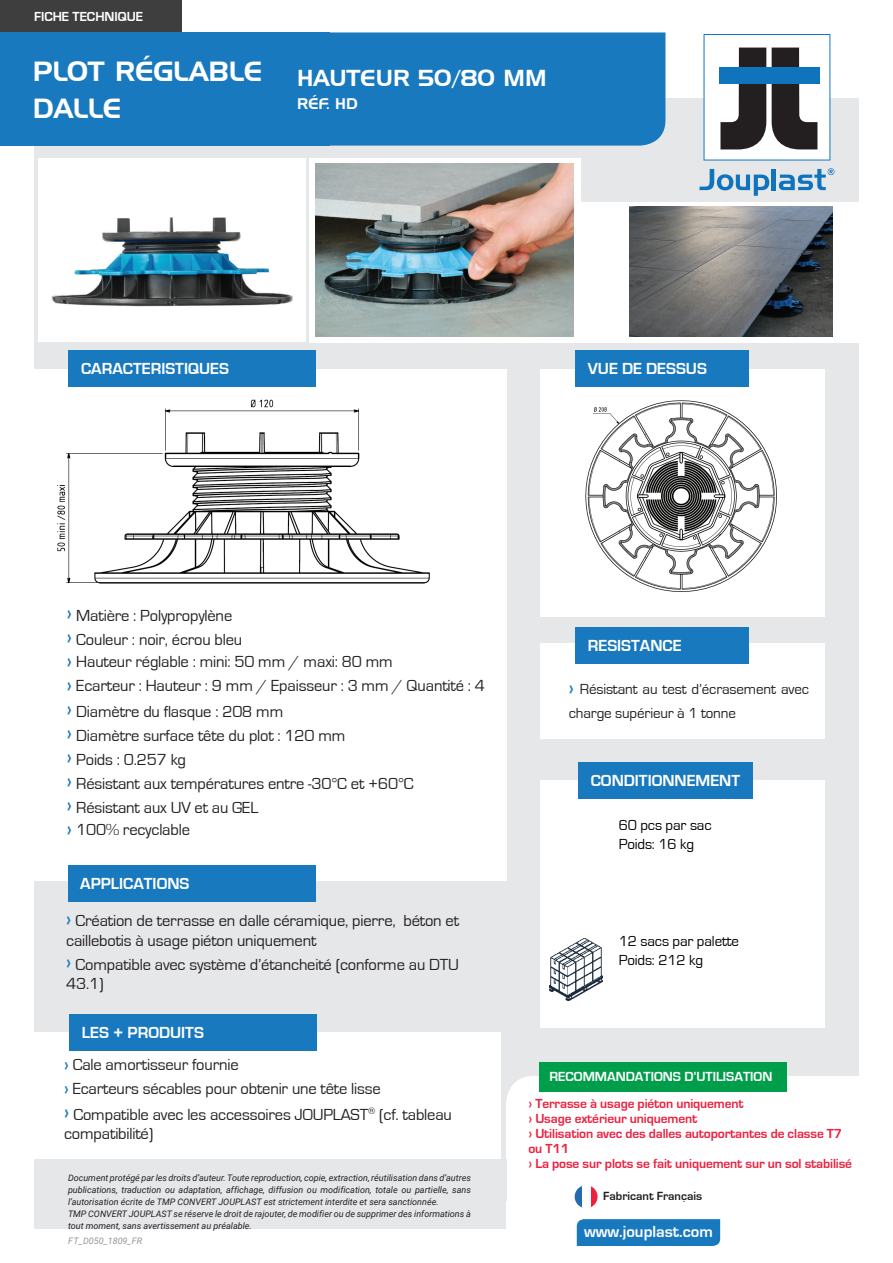
<style>
.page{position:relative;width:893px;height:1263px;background:#fff}
.page>*{position:absolute;margin:0;border:0;box-sizing:border-box;transform-origin:0 0}
.t1{font:27px/37.5px "Handel Gothic BT";color:#fff}
.t2{font:22.5px "Handel Gothic BT";color:#fff}
.t3{font:16.5px/24px "Eurostile";letter-spacing:-.01em;color:#231f20}
.t4{font:700 16.5px "Eurostile";color:#fff}
.t5{font:15px/24px "Eurostile";letter-spacing:-.01em;color:#231f20}
.t6{font:15px/19.5px "Eurostile";letter-spacing:-.01em;color:#000}
.t7{font:15px "Handel Gothic BT";color:#fff}
.t8{font:700 13.65px "Eurostile";color:#fff}
.t9{font:700 13.5px/15px "Eurostile";letter-spacing:-.01em;color:#ed203f}
.t10{font:700 13.5px "Eurostile";color:#fff}
.t11{font:700 12.15px "Eurostile";color:#231f20}
.t12{font:italic 9px/12px "Roboto";color:#231f20}
.t13{font:italic 9px "Roboto";color:#939598}
.s1{font-weight:700;font-size:18px;color:#1979bf}
.s2{font-weight:700;color:#fff}
.s3{font-weight:700;color:#1979bf}
</style>
<div class="page">
<div style="left:34px;top:99px;width:825px;height:1130px;background:#e6e7e9"></div>
<div style="left:33px;top:1032px;width:468px;height:127px;background:#fff"></div>
<div style="left:310px;top:202px;width:583px;height:140px;background:#fff"></div>
<svg style="left:309px;top:159px;width:271px;height:164px;fill:#fff"></svg>
<div style="left:0;top:0;width:181px;height:32px;background:#3e3e3f"></div>
<div style="left:0;top:369px;width:506px;height:512px;background:#fff"></div>
<div style="left:69px;top:350px;width:247px;height:36px;background:#1979bf"></div>
<div style="left:540px;top:369px;width:285px;height:247px;background:#fff"></div>
<div style="left:575px;top:351px;width:173px;height:36px;background:#1979bf"></div>
<div style="left:506px;top:1076px;width:353px;height:58px;background:#fff"></div>
<div style="left:506px;top:1134px;width:387px;height:129px;background:#fff"></div>
<div style="left:539px;top:1062px;width:247px;height:30px;background:#009e4b"></div>
<div style="left:68px;top:865px;width:248px;height:36px;background:#1979bf"></div>
<div style="left:7px;top:32px;width:323px;height:114px;background:#1979bf"></div>
<div style="left:330px;top:32px;width:335px;height:114px;background:#1979bf"></div>
<div style="left:540px;top:781px;width:285px;height:247px;background:#fff"></div>
<div style="left:578px;top:763px;width:175px;height:36px;background:#1979bf"></div>
<img style="left:549px;top:938px;width:53px;height:63px">
<div style="left:540px;top:644px;width:285px;height:95px;background:#fff"></div>
<div style="left:575px;top:627px;width:173px;height:36px;background:#1979bf"></div>
<div style="left:69px;top:1014px;width:248px;height:36px;background:#1979bf"></div>
<img style="left:316px;top:164px;width:257px;height:172px">
<div style="left:38px;top:159px;width:268px;height:183px;background:#fff"></div>
<img style="left:629px;top:206px;width:204px;height:130px">
<img style="left:585px;top:400px;width:192px;height:192px">
<img style="left:57px;top:399px;width:373px;height:185px">
<svg style="left:703px;top:34px;width:127px;height:127px"></svg>
<div style="left:719px;top:68px;width:101px;height:16px;background:#1074bc"></div>
<svg style="left:699px;top:169px;width:70px;height:27px"></svg>
<hr style="left:772px;top:169px;width:4px;height:21px;background:#1074bc">
<svg style="left:779px;top:168px;width:55px;height:22px"></svg>
<div style="left:0;top:32px;width:9px;height:114px;background:#1979bf"></div>
<div style="left:577px;top:1219px;width:143px;height:27px;background:#1979bf"></div>
<svg style="left:575px;top:1186px;width:7px;height:22px"></svg>
<svg style="left:590px;top:1186px;width:8px;height:22px"></svg>
<img style="left:51px;top:217px;width:242px;height:90px">
<p class="t10" style="left:34px;top:9px;width:111px">FICHE TECHNIQUE</p>
<h1 class="t1" style="left:33px;top:52px;width:231px">PLOT RÉGLABLE<br>DALLE</h1>
<h2 class="t2" style="left:297px;top:65px;width:251px">HAUTEUR 50/80 MM</h2>
<p class="t7" style="left:297px;top:94px;width:62px">RÉF. HD</p>
<p class="t4" style="left:81px;top:359px;width:149px">CARACTERISTIQUES</p>
<p class="t4" style="left:588px;top:360px;width:121px">VUE DE DESSUS</p>
<p class="t3" style="left:67px;top:604px;width:177px"><span class="s1">›</span> Matière : Polypropylène<br><span class="s1">›</span> Couleur : noir, écrou bleu</p>
<p class="t3" style="left:67px;top:650px;width:419px"><span class="s1">›</span> Hauteur réglable : mini: 50 mm / maxi: 80 mm<br><span class="s1">›</span> Ecarteur : Hauteur : 9 mm / Epaisseur : 3 mm / Quantité : 4</p>
<p class="t3" style="left:67px;top:700px;width:348px"><span class="s1">›</span> Diamètre du flasque : 208 mm<br><span class="s1">›</span> Diamètre surface tête du plot : 120 mm<br><span class="s1">›</span> Poids : 0.257 kg<br><span class="s1">›</span> Résistant aux températures entre -30°C et +60°C <span class="s1">›</span> Résistant aux UV et au GEL</p>
<p class="t3" style="left:67px;top:818px;width:125px"><span class="s1">›</span> 100% recyclable</p>
<p class="t4" style="left:80px;top:874px;width:111px">APPLICATIONS</p>
<p class="t3" style="left:66px;top:911px;width:394px;line-height:19.5px"><span class="s1">›</span> Création de terrasse en dalle céramique, pierre, béton et caillebotis à usage piéton uniquement</p>
<p class="t3" style="left:66px;top:955px;width:394px;line-height:19.5px"><span class="s1">›</span> Compatible avec système d’étancheité (conforme au DTU<br>43.1)</p>
<p class="t4" style="left:588px;top:636px;width:95px">RESISTANCE</p>
<p class="t5" style="left:569px;top:677px;width:242px"><span class="s1">›</span> Résistant au test d’écrasement avec charge supérieur à 1 tonne</p>
<p class="t4" style="left:591px;top:772px;width:151px">CONDITIONNEMENT</p>
<p class="t6" style="left:619px;top:815px;width:95px">60 pcs par sac<br>Poids: 16 kg</p>
<p class="t6" style="left:619px;top:931px;width:122px">12 sacs par palette<br>Poids: 212 kg</p>
<p class="t3" style="left:64px;top:1016px;width:176px;line-height:32.4px;text-indent:18px"><span class="s2">LES + PRODUITS<br></span><span class="s3">›</span> Cale amortisseur fournie</p>
<p class="t3" style="left:64px;top:1076px;width:389px;line-height:25.5px"><span class="s3">›</span> Ecarteurs sécables pour obtenir une tête lisse<br><span class="s1">›</span> Compatible avec les accessoires JOUPLAST<sup>®</sup> (cf. tableau</p>
<p class="t3" style="left:64px;top:1122px;width:91px">compatibilité)</p>
<p class="t12" style="left:68px;top:1171px;width:404px">Document protégé par les droits d’auteur. Toute reproduction, copie, extraction, réutilisation dans d’autres publications, traduction ou adaptation, affichage, diffusion ou modification, totale ou partielle, sans l’autorisation écrite de TMP CONVERT JOUPLAST est strictement interdite et sera sanctionnée.<br>TMP CONVERT JOUPLAST se réserve le droit de rajouter, de modifier ou de supprimer des informations à tout moment, sans avertissement au préalable.</p>
<p class="t13" style="left:68px;top:1234px;width:76px">FT_D050_1809_FR</p>
<p class="t8" style="left:549px;top:1069px;width:224px">RECOMMANDATIONS D’UTILISATION</p>
<p class="t9" style="left:528px;top:1096px;width:325px">› Terrasse à usage piéton uniquement<br>› Usage extérieur uniquement<br>› Utilisation avec des dalles autoportantes de classe T7 ou T11<br>› La pose sur plots se fait uniquement sur un sol stabilisé</p>
<p class="t11" style="left:603px;top:1189px;width:101px">Fabricant Français</p>
<p class="t4" style="left:584px;top:1223px;width:130px">www.jouplast.com</p>
</div>
